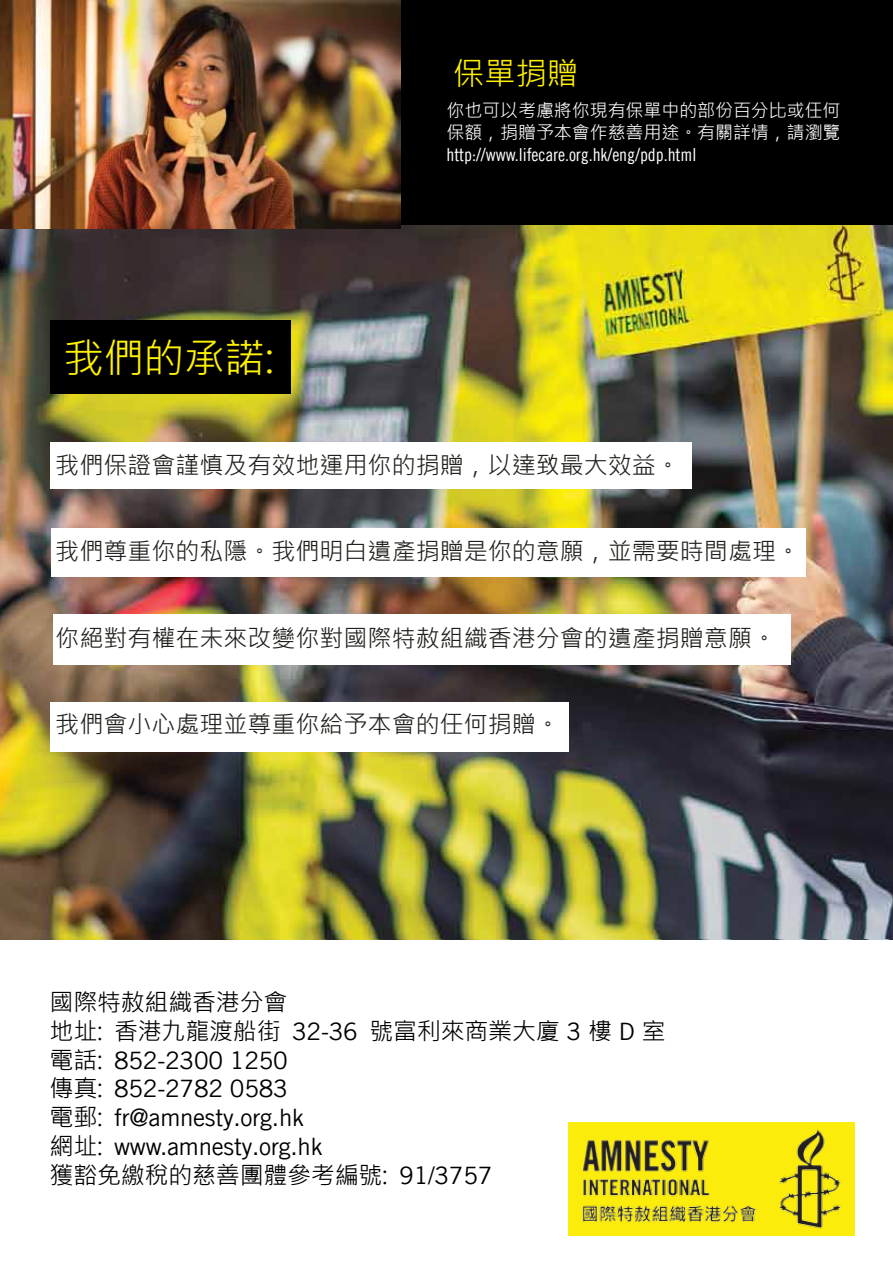
<style>
.page{position:relative;width:893px;height:1263px;background:#fff}
.page>*{position:absolute;margin:0;border:0;box-sizing:border-box;transform-origin:0 0}
.t1{font:40.5px "Microsoft Jheng Hei";letter-spacing:-.005em;color:#fff200}
.t2{font:31.5px "Microsoft Jheng Hei";color:#fff200}
.t3{font:24px "Microsoft Jheng Hei";color:#21211d}
.t4{font:24px/28.8px "Amnesty Trade Gothic";letter-spacing:-.01em;color:#000}
.t5{font:24px/28.8px "Microsoft Jheng Hei";letter-spacing:-.01em;color:#000}
.t6{font:18px/21.6px "Microsoft Jheng Hei";letter-spacing:-.005em;color:#fff}
.t7{font:18px "Amnesty Trade Gothic Cn 18";letter-spacing:-.005em;color:#fff}
.s1{font-family:"Amnesty Trade Gothic"}
.s2{font-family:"Microsoft Jheng Hei"}
</style>
<div class="page">
<div style="left:1px;top:0;width:892px;height:327px;background:#000"></div>
<img style="left:0;top:226px;width:893px;height:712px">
<div style="left:50px;top:443px;width:642px;height:46px;background:#fff"></div>
<div style="left:50px;top:320px;width:241px;height:73px;background:#000"></div>
<div style="left:52px;top:528px;width:754px;height:49px;background:#fff"></div>
<div style="left:53px;top:614px;width:738px;height:50px;background:#fff"></div>
<div style="left:50px;top:702px;width:519px;height:50px;background:#fff"></div>
<img style="left:569px;top:1122px;width:285px;height:114px">
<img style="left:0;top:0;width:401px;height:228px">
<h2 class="t2" style="left:453px;top:54px;width:127px">保單捐贈</h2>
<h1 class="t1" style="left:63px;top:332px;width:212px">我們的承諾:</h1>
<p class="t6" style="left:446px;top:100px;width:396px">你也可以考慮將你現有保單中的部份百分比或任何保額，捐贈予本會作慈善用途。有關詳情，請瀏覽</p>
<p class="t7" style="left:446px;top:143px;width:251px">http://www.lifecare.org.hk/eng/pdp.html</p>
<p class="t3" style="left:55px;top:450px;width:626px">我們保證會謹慎及有效地運用你的捐贈，以達致最大效益。</p>
<p class="t3" style="left:55px;top:536px;width:746px">我們尊重你的私隱。我們明白遺產捐贈是你的意願，並需要時間處理。</p>
<p class="t3" style="left:55px;top:623px;width:722px">你絕對有權在未來改變你對國際特赦組織香港分會的遺產捐贈意願。</p>
<p class="t3" style="left:55px;top:709px;width:506px">我們會小心處理並尊重你給予本會的任何捐贈。</p>
<p class="t5" style="left:50px;top:988px;width:618px">國際特赦組織香港分會<br>地址: 香港九龍渡船街 <span class="s1">32-36</span> 號富利來商業大廈 <span class="s1">3</span> 樓 <span class="s1">D</span> 室</p>
<p class="t4" style="left:50px;top:1045px;width:275px"><span class="s2">電話:</span> 852-2300 1250<br><span class="s2">傳真:</span> 852-2782 0583<br><span class="s2">電郵:</span> fr@amnesty.org.hk<span class="s2">網址:</span> www.amnesty.org.hk</p>
<p class="t5" style="left:50px;top:1160px;width:444px">獲豁免繳稅的慈善團體參考編號: <span class="s1">91/3757</span></p>
</div>
